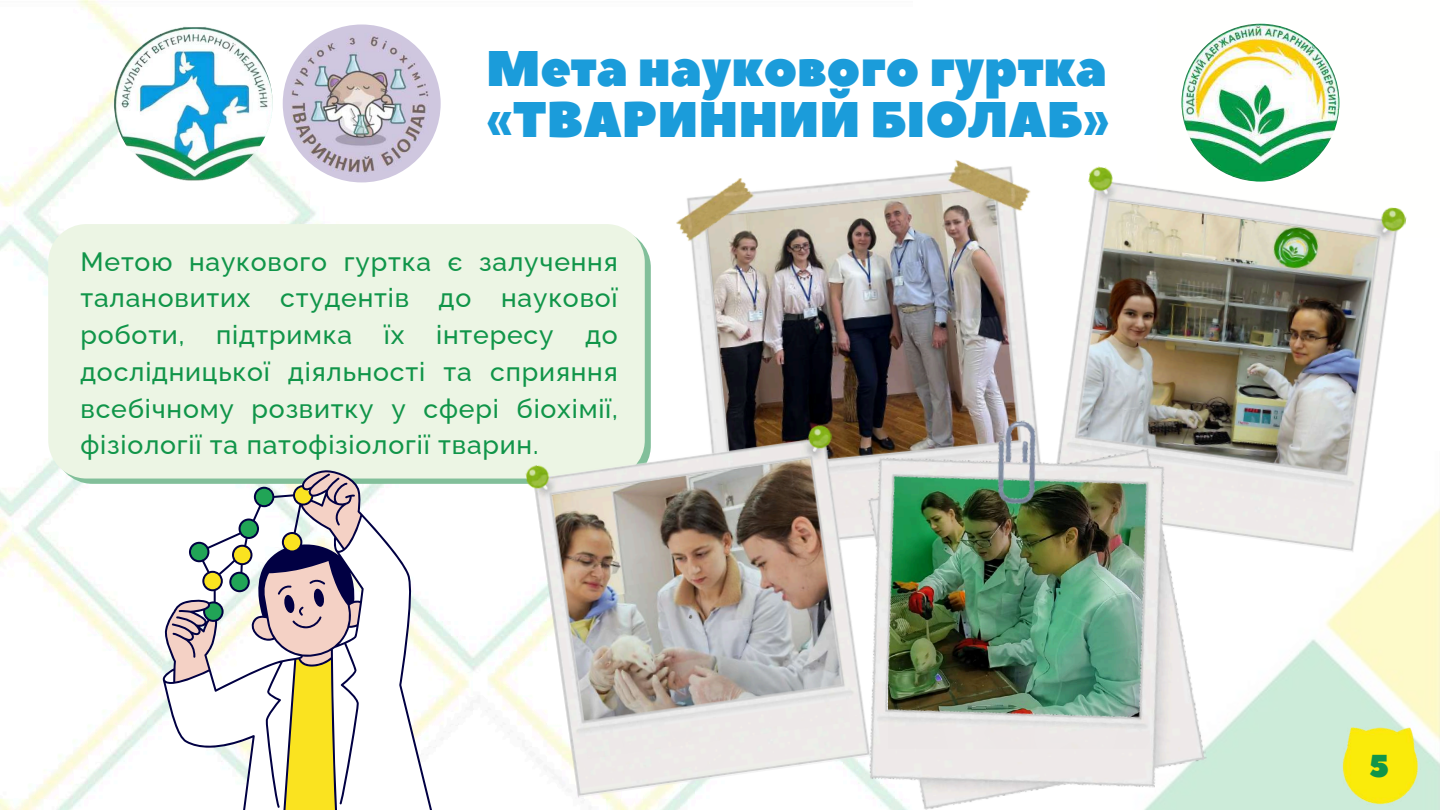
<style>
.page{position:relative;width:1440px;height:810px;background:#fff}
.page>*{position:absolute;margin:0;border:0;box-sizing:border-box;transform-origin:0 0}
.t1{font:50px/51px "Peace Sans";color:#1b9cda}
.t2{font:31.7px "Peace Sans";color:#109549}
.t3{font:500 26.6px/36.8px "Raleway";letter-spacing:.03em;color:#109549;text-align:justify}
</style>
<div class="page">
<img style="left:0;top:0;width:690px;height:810px">
<img style="left:1209px;top:507px;width:231px;height:303px">
<img style="left:1335px;top:711px;width:95px;height:99px">
<img style="left:1181px;top:24px;width:158px;height:158px;border-radius:50%">
<img style="left:114px;top:24px;width:159px;height:158px;border-radius:50%">
<img style="left:283px;top:24px;width:158px;height:158px;border-radius:50%">
<div style="left:48px;top:224px;width:597px;height:255px;background:#ecf5e4;border-radius:38px"></div>
<img style="left:672px;top:151px;width:363px;height:273px">
<img style="left:1064px;top:166px;width:343px;height:387px">
<img style="left:834px;top:405px;width:375px;height:405px">
<img style="left:525px;top:424px;width:352px;height:374px">
<svg style="left:163px;top:470px;width:302px;height:340px"></svg>
<svg style="left:165px;top:472px;width:267px;height:15px"></svg>
<svg style="left:165px;top:487px;width:298px;height:323px"></svg>
<svg style="left:191px;top:489px;width:271px;height:321px"></svg>
<svg style="left:204px;top:487px;width:132px;height:323px"></svg>
<h1 class="t1" style="left:486px;top:45px;width:625px">Мета наукового гуртка «ТВАРИННИЙ БІОЛАБ»</h1>
<p class="t3" style="left:80px;top:243px;width:539px">Метою наукового гуртка є залучення талановитих студентів до наукової роботи, підтримка їх інтересу до дослідницької діяльності та сприяння всебічному розвитку у сфері біохімії, фізіології та патофізіології тварин.</p>
<p class="t2" style="left:1370px;top:745px;width:21px">5</p>
</div>
